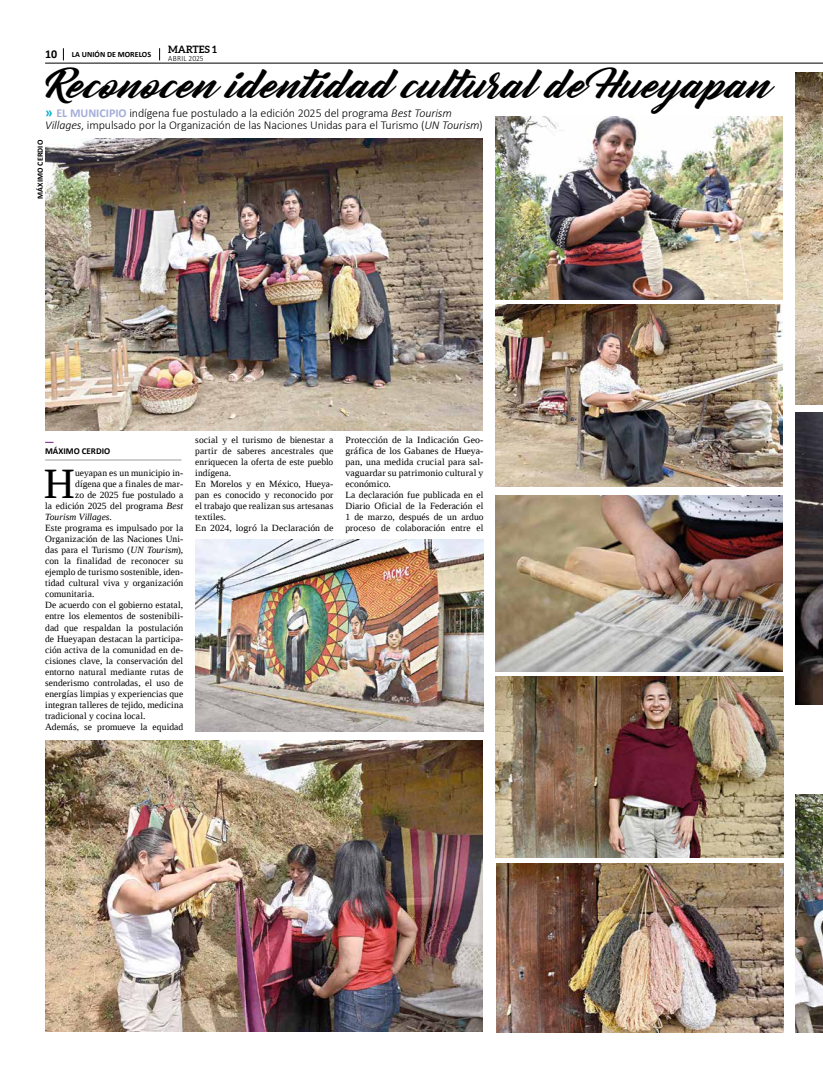
<style>
.page{position:relative;width:823px;height:1078px;background:#fff}
.page>*{position:absolute;margin:0;border:0;box-sizing:border-box;transform-origin:0 0}
.t1{font:43.1px "Liberation Serif";color:#000}
.t2{font:italic 35px "Bernadette";color:#000;scale:1.12 1}
.t3{font:300 12px/12px "Calibri";letter-spacing:-.005em;color:#000}
.t4{font:700 10px "Aleo";letter-spacing:.005em;color:#000}
.t5{font:9.5px/11px "Liberation Serif";letter-spacing:.01em;color:#000}
.t6{font:italic 9.5px "Liberation Serif";color:#000}
.t7{font:700 9px "Calibri";color:#000}
.t8{font:700 8px "Calibri";color:#000}
.t9{font:300 8px "Calibri";letter-spacing:.04em;color:#000;scale:.94 1}
.s1{font-size:12px}
.s2{font-weight:700;font-size:14px;color:#00afcb}
.s3{font-weight:700;color:#a5add8}
.s4{font-style:italic}
.s5{font-style:normal}
</style>
<div class="page">
<svg style="left:63px;top:48px;width:1px;height:12px"></svg>
<svg style="left:159px;top:48px;width:1px;height:12px"></svg>
<hr style="left:45px;top:63px;width:777px;height:1px;background:#000">
<img style="left:45px;top:138px;width:437px;height:292px">
<img style="left:45px;top:740px;width:437px;height:291px">
<img style="left:495px;top:495px;width:287px;height:176px">
<img style="left:795px;top:72px;width:27px;height:332px">
<img style="left:495px;top:304px;width:287px;height:182px">
<img style="left:495px;top:116px;width:287px;height:183px">
<img style="left:795px;top:412px;width:27px;height:292px">
<img style="left:495px;top:676px;width:288px;height:181px">
<img style="left:496px;top:863px;width:287px;height:169px">
<img style="left:195px;top:539px;width:288px;height:192px">
<img style="left:795px;top:794px;width:27px;height:238px">
<hr style="left:45px;top:459px;width:136px;height:1px;background:#9d9d9c">
<p class="t8" style="left:45px;top:49px;width:107px"><span class="s1">10</span> LA UNIÓN DE MORELOS</p>
<p class="t4" style="left:168px;top:44px;width:50px">MARTES 1</p>
<p class="t9" style="left:168px;top:53px;width:39px">ABRIL 2025</p>
<h2 class="t2" style="left:45px;top:57px;width:662px">ReconocenidentidadculturaldeHueyapan</h2>
<p class="t3" style="left:45px;top:107px;width:439px"><span class="s2">»</span> <span class="s3">EL MUNICIPIO</span> indígena fue postulado a la edición 2025 del programa <span class="s4">Best Tourism<br>Villages</span>, impulsado por la Organización de las Naciones Unidas para el Turismo (<span class="s4">UN Tourism</span>)</p>
<p class="t8" style="left:35px;top:199px;width:61px;rotate:-90deg">MÁXIMO CERDIO</p>
<p class="t7" style="left:45px;top:445px;width:67px">MÁXIMO CERDIO</p>
<h1 class="t1" style="left:44px;top:456px;width:33px">H</h1>
<p class="t5" style="left:75px;top:467px;width:110px">ueyapan es un municipio in-</p>
<p class="t5" style="left:75px;top:478px;width:110px">dígena que a finales de mar-</p>
<p class="t5" style="left:75px;top:489px;width:110px">zo de 2025 fue postulado a</p>
<p class="t5" style="left:45px;top:500px;width:139px">la edición 2025 del programa <span class="s4">Best</span></p>
<p class="t6" style="left:45px;top:511px;width:68px">Tourism Villages<span class="s5">.</span></p>
<p class="t5" style="left:45px;top:522px;width:139px">Este programa es impulsado por la</p>
<p class="t5" style="left:45px;top:533px;width:139px">Organización de las Naciones Uni-</p>
<p class="t5" style="left:45px;top:544px;width:139px">das para el Turismo (<span class="s4">UN Tourism</span>),</p>
<p class="t5" style="left:45px;top:555px;width:139px">con la finalidad de reconocer su</p>
<p class="t5" style="left:45px;top:566px;width:139px">ejemplo de turismo sostenible, iden-</p>
<p class="t5" style="left:45px;top:577px;width:139px">tidad cultural viva y organización</p>
<p class="t5" style="left:45px;top:588px;width:51px">comunitaria.</p>
<p class="t5" style="left:45px;top:599px;width:139px">De acuerdo con el gobierno estatal,</p>
<p class="t5" style="left:45px;top:610px;width:139px">entre los elementos de sostenibili-</p>
<p class="t5" style="left:45px;top:621px;width:139px">dad que respaldan la postulación</p>
<p class="t5" style="left:45px;top:632px;width:139px">de Hueyapan destacan la participa-</p>
<p class="t5" style="left:45px;top:643px;width:139px">ción activa de la comunidad en de-</p>
<p class="t5" style="left:45px;top:654px;width:139px">cisiones clave, la conservación del</p>
<p class="t5" style="left:45px;top:665px;width:139px">entorno natural mediante rutas de</p>
<p class="t5" style="left:45px;top:676px;width:139px">senderismo controladas, el uso de</p>
<p class="t5" style="left:45px;top:687px;width:139px">energías limpias y experiencias que</p>
<p class="t5" style="left:45px;top:698px;width:139px">integran talleres de tejido, medicina</p>
<p class="t5" style="left:45px;top:709px;width:102px">tradicional y cocina local.</p>
<p class="t5" style="left:45px;top:720px;width:139px">Además, se promueve la equidad</p>
<p class="t5" style="left:195px;top:434px;width:139px">social y el turismo de bienestar a partir de saberes ancestrales que enriquecen la oferta de este pueblo indígena.<br>En Morelos y en México, Hueya&shy;pan es conocido y reconocido por el trabajo que realizan sus artesanas textiles.<br>En 2024, logró la Declaración de</p>
<p class="t5" style="left:345px;top:434px;width:139px">Protección de la Indicación Geo&shy;gráfica de los Gabanes de Hueya&shy;pan, una medida crucial para sal&shy;vaguardar su patrimonio cultural y económico.<br>La declaración fue publicada en el<br>Diario Oficial de la Federación el<br>1 de marzo, después de un arduo proceso de colaboración entre el</p>
</div>
